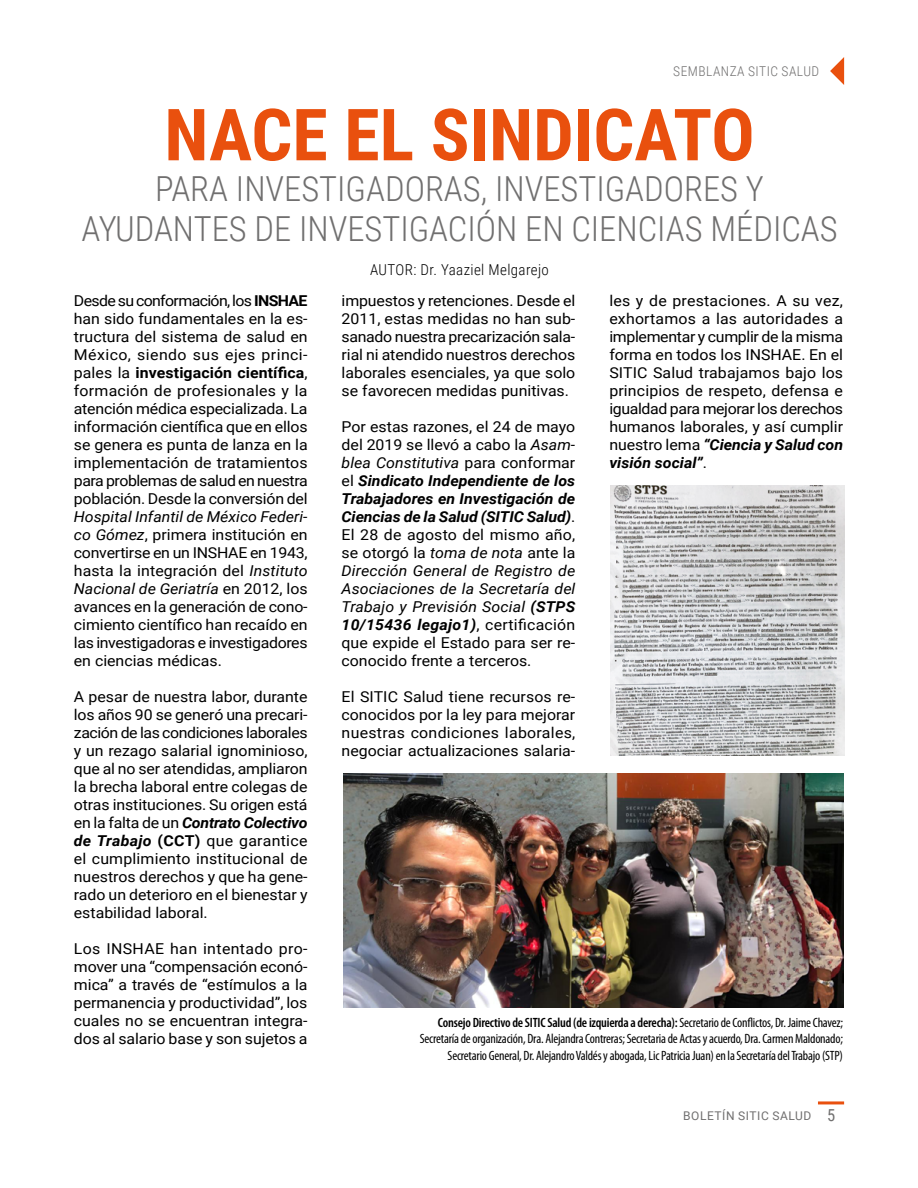
<style>
.page{position:relative;width:918px;height:1188px;background:#fff}
.page>*{position:absolute;margin:0;border:0;box-sizing:border-box;transform-origin:0 0}
.t1{font:700 72px "Roboto Condensed";color:#e9500e}
.t2{font:300 34.5px/40.5px "Roboto Condensed";color:#706f6f;text-align:center}
.t3{font:15px/18px "Roboto";color:#000;text-align:justify;scale:1.06 1}
.t4{font:300 15px "Roboto Condensed";letter-spacing:.025em;color:#000}
.t5{font:condensed 13.5px/16.5px "Myriad Pro";letter-spacing:-.015em;color:#000;text-align:right}
.t6{font:300 13.5px "Roboto Condensed";letter-spacing:.035em;color:#706f6f}
.t7{font:12px "Roboto";letter-spacing:.045em;color:#706f6f}
.s1{font-weight:700}
.s2{font-style:italic}
.s3{font-weight:700;font-style:italic}
.s4{font-weight:600}
.s5{font-family:"Roboto Condensed";font-size:16.5px}
</style>
<div class="page">
<hr style="left:818px;top:1101px;width:26px;height:3px;background:#e9500e">
<svg style="left:830px;top:57px;width:14px;height:28px"></svg>
<img style="left:343px;top:774px;width:500px;height:234px">
<img style="left:610px;top:486px;width:234px;height:270px">
<p class="t6" style="left:673px;top:62px;width:147px">SEMBLANZA SITIC SALUD</p>
<h1 class="t1" style="left:164px;top:84px;width:592px">NACE EL SINDICATO</h1>
<h2 class="t2" style="left:81px;top:167px;width:758px">PARA INVESTIGADORAS, INVESTIGADORES Y<br>AYUDANTES DE INVESTIGACIÓN EN CIENCIAS MÉDICAS</h2>
<p class="t3" style="left:74px;top:291px;width:222px">Desde su conformación, los <span class="s1">INSHAE </span>han sido fundamentales en la es&shy;tructura del sistema de salud en México, siendo sus ejes princi&shy;pales la <span class="s1">investigación científica</span>, formación de profesionales y la atención médica especializada. La información científica que en ellos se genera es punta de lanza en la implementación de tratamientos para problemas de salud en nuestra población. Desde la conversión del</p>
<p class="t3" style="left:74px;top:507px;width:222px"><span class="s2">Hospital Infantil de México Federi&shy;co Gómez</span>, primera institución en convertirse en un INSHAE en 1943, hasta la integración del <span class="s2">Instituto Nacional de Geriatría</span> en 2012, los avances en la generación de cono&shy;cimiento científico han recaído en las investigadoras e investigadores en ciencias médicas.</p>
<p class="t3" style="left:74px;top:687px;width:222px">A pesar de nuestra labor, durante los años 90 se generó una precari&shy;zación de las condiciones laborales y un rezago salarial ignominioso, que al no ser atendidas, ampliaron la brecha laboral entre colegas de otras instituciones. Su origen está en la falta de un <span class="s3">Contrato Colectivo de Trabajo</span> <span class="s1">(CCT)</span> que garantice el cumplimiento institucional de nuestros derechos y que ha gene&shy;rado un deterioro en el bienestar y estabilidad laboral.</p>
<p class="t3" style="left:74px;top:939px;width:222px">Los INSHAE han intentado pro&shy;mover una “compensación econó&shy;mica” a través de “estímulos a la permanencia y productividad”, los cuales no se encuentran integra&shy;dos al salario base y son sujetos a</p>
<p class="t4" style="left:370px;top:259px;width:180px">AUTOR: Dr. Yaaziel Melgarejo</p>
<p class="t3" style="left:342px;top:291px;width:222px">impuestos y retenciones. Desde el 2011, estas medidas no han sub&shy;sanado nuestra precarización sala&shy;rial ni atendido nuestros derechos laborales esenciales, ya que solo se favorecen medidas punitivas.</p>
<p class="t3" style="left:342px;top:417px;width:222px">Por estas razones, el 24 de mayo del 2019 se llevó a cabo la <span class="s2">Asam&shy;blea Constitutiva</span> para conformar el <span class="s3">Sindicato Independiente de los Trabajadores en Investigación de Ciencias de la Salud (SITIC Salud)</span>.<br>El 28 de agosto del mismo año, se otorgó la <span class="s2">toma de nota</span> ante la <span class="s2">Dirección General de Registro de Asociaciones de la Secretaría del Trabajo y Previsión Social</span> <span class="s3">(STPS 10/15436 legajo1)</span>, certificación que expide el Estado para ser re&shy;conocido frente a terceros.</p>
<p class="t3" style="left:342px;top:687px;width:222px">El SITIC Salud tiene recursos re&shy;conocidos por la ley para mejorar nuestras condiciones laborales, negociar actualizaciones salaria-</p>
<p class="t3" style="left:609px;top:291px;width:222px">les y de prestaciones. A su vez, exhortamos a las autoridades a implementar y cumplir de la misma forma en todos los INSHAE. En el SITIC Salud trabajamos bajo los principios de respeto, defensa e igualdad para mejorar los derechos humanos laborales, y así cumplir nuestro lema <span class="s3">“Ciencia y Salud con visión social”</span>.</p>
<p class="t5" style="left:420px;top:1014px;width:425px"><span class="s4">Consejo Directivo de SITIC Salud (de izquierda a derecha):</span> Secretario de Conflictos, Dr. Jaime Chavez;<br>Secretaría de organización, Dra. Alejandra Contreras; Secretaria de Actas y acuerdo, Dra. Carmen Maldonado;<br>Secretario General, Dr. Alejandro Valdés y abogada, Lic Patricia Juan) en la Secretaría del Trabajo (STP)</p>
<p class="t7" style="left:683px;top:1108px;width:154px">BOLETÍN SITIC SALUD <span class="s5">5</span></p>
</div>
